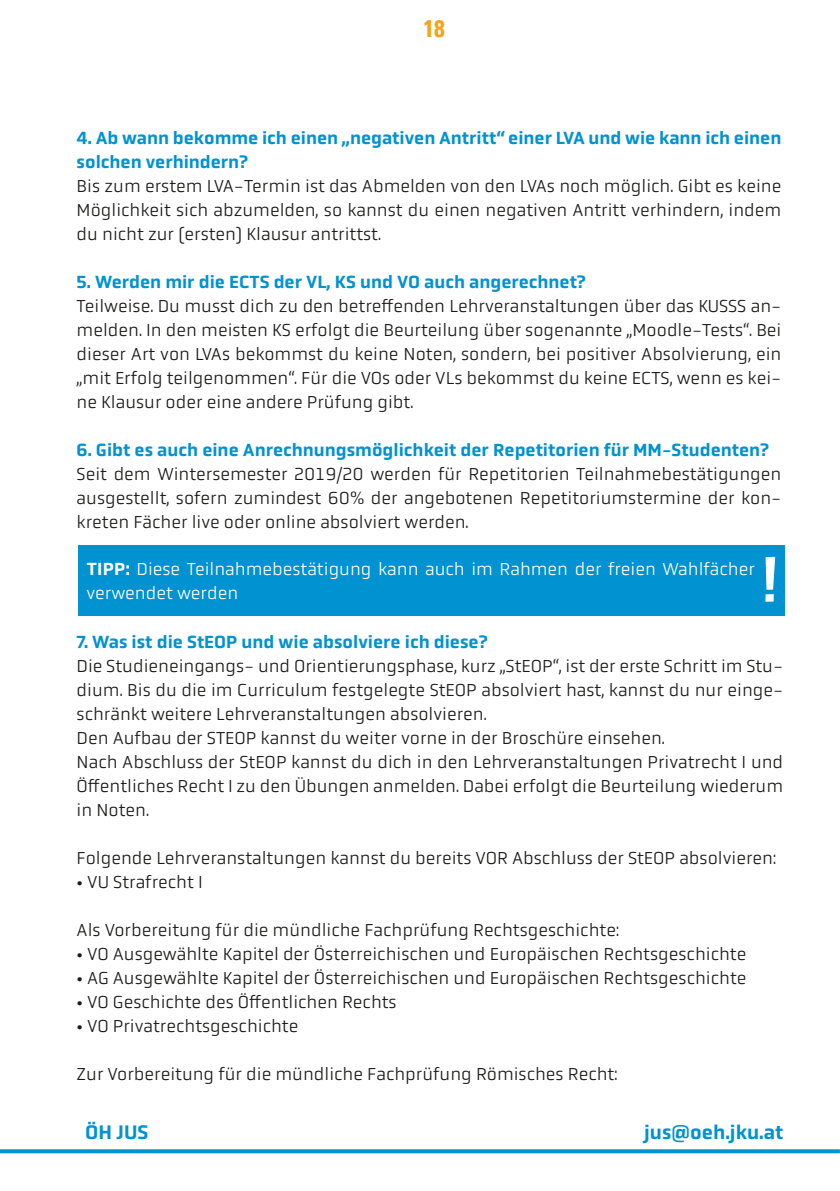
<style>
.page{position:relative;width:840px;height:1191px;background:#fff}
.page>*{position:absolute;margin:0;border:0;box-sizing:border-box;transform-origin:0 0}
.t1{font:700 condensed 24px "Univers LT";color:#f6a31c}
.t2{font:500 20px "Obvia";color:#0092d1}
.t3{font:300 18px/24px "Obvia";color:#1b1a19;text-align:justify}
.t4{font:500 18px/24px "Obvia";color:#0092d1}
.t5{font:300 18px/24px "Obvia";color:#fff}
.s1{font-weight:500}
</style>
<div class="page">
<svg style="left:0;top:1149px;width:839px;height:4px;fill:#0092d1"></svg>
<div style="left:78px;top:545px;width:706px;height:71px;background:#0092d1"></div>
<svg style="left:765px;top:557px;width:9px;height:44px"></svg>
<h1 class="t1" style="left:423px;top:14px;width:23px">18</h1>
<p class="t4" style="left:77px;top:126px;width:706px">4. Ab wann bekomme ich einen „negativen Antritt“ einer LVA und wie kann ich einen solchen verhindern?</p>
<p class="t3" style="left:77px;top:174px;width:705px">Bis zum erstem LVA-Termin ist das Abmelden von den LVAs noch möglich. Gibt es keine Möglichkeit sich abzumelden, so kannst du einen negativen Antritt verhindern, indem du nicht zur (ersten) Klausur antrittst.</p>
<p class="t4" style="left:77px;top:270px;width:510px">5. Werden mir die ECTS der VL, KS und VO auch angerechnet?</p>
<p class="t3" style="left:77px;top:294px;width:706px">Teilweise. Du musst dich zu den betreffenden Lehrveranstaltungen über das KUSSS an&shy;melden. In den meisten KS erfolgt die Beurteilung über sogenannte „Moodle-Tests“. Bei dieser Art von LVAs bekommst du keine Noten, sondern, bei positiver Absolvierung, ein „mit Erfolg teilgenommen“. Für die VOs oder VLs bekommst du keine ECTS, wenn es kei&shy;ne Klausur oder eine andere Prüfung gibt.</p>
<p class="t4" style="left:77px;top:438px;width:693px">6. Gibt es auch eine Anrechnungsmöglichkeit der Repetitorien für MM-Studenten?</p>
<p class="t3" style="left:77px;top:462px;width:705px">Seit dem Wintersemester 2019/20 werden für Repetitorien Teilnahmebestätigungen ausgestellt, sofern zumindest 60% der angebotenen Repetitoriumstermine der kon&shy;kreten Fächer live oder online absolviert werden.</p>
<p class="t5" style="left:86px;top:557px;width:669px"><span class="s1">TIPP:</span> Diese Teilnahmebestätigung kann auch im Rahmen der freien Wahlfächer verwendet werden</p>
<p class="t4" style="left:77px;top:630px;width:412px">7. Was ist die StEOP und wie absolviere ich diese?</p>
<p class="t3" style="left:77px;top:654px;width:707px">Die Studieneingangs- und Orientierungsphase, kurz „StEOP“, ist der erste Schritt im Stu&shy;dium. Bis du die im Curriculum festgelegte StEOP absolviert hast, kannst du nur einge&shy;schränkt weitere Lehrveranstaltungen absolvieren.</p>
<p class="t3" style="left:77px;top:726px;width:587px">Den Aufbau der STEOP kannst du weiter vorne in der Broschüre einsehen.</p>
<p class="t3" style="left:77px;top:750px;width:707px">Nach Abschluss der StEOP kannst du dich in den Lehrveranstaltungen Privatrecht I und Öffentliches Recht I zu den Übungen anmelden. Dabei erfolgt die Beurteilung wiederum in Noten.</p>
<p class="t3" style="left:77px;top:846px;width:700px">Folgende Lehrveranstaltungen kannst du bereits VOR Abschluss der StEOP absolvieren:</p>
<p class="t3" style="left:77px;top:870px;width:128px">• VU Strafrecht I</p>
<p class="t3" style="left:77px;top:918px;width:543px">Als Vorbereitung für die mündliche Fachprüfung Rechtsgeschichte:</p>
<p class="t3" style="left:77px;top:942px;width:671px">• VO Ausgewählte Kapitel der Österreichischen und Europäischen Rechtsgeschichte</p>
<p class="t3" style="left:77px;top:966px;width:671px">• AG Ausgewählte Kapitel der Österreichischen und Europäischen Rechtsgeschichte</p>
<p class="t3" style="left:77px;top:990px;width:321px">• VO Geschichte des Öffentlichen Rechts</p>
<p class="t3" style="left:77px;top:1014px;width:223px">• VO Privatrechtsgeschichte</p>
<p class="t3" style="left:77px;top:1062px;width:542px">Zur Vorbereitung für die mündliche Fachprüfung Römisches Recht:</p>
<p class="t2" style="left:85px;top:1120px;width:65px">ÖH JUS</p>
<p class="t2" style="left:643px;top:1120px;width:140px">jus@oeh.jku.at</p>
</div>
